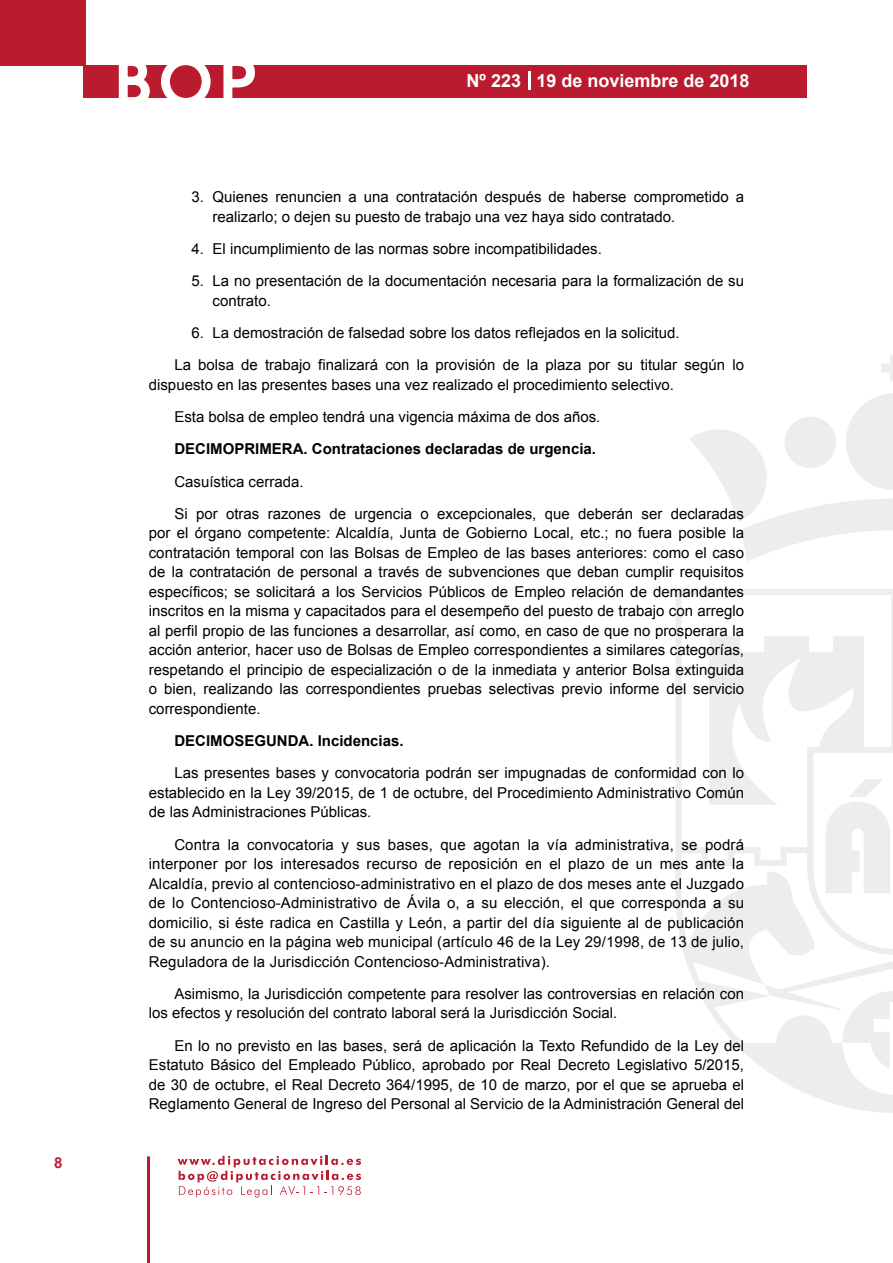
<style>
.page{position:relative;width:893px;height:1263px;background:#fff}
.page>*{position:absolute;margin:0;border:0;box-sizing:border-box;transform-origin:0 0}
.t1{font:500 61.5px "Avant Garde";color:#fff}
.t2{font:700 18px "Arial";color:#fff}
.t3{font:15px/19.5px "Arial";color:#000}
.t4{font:700 15px "Arial";color:#000}
.t5{font:700 15px "Arial";color:#ba1b2f}
</style>
<div class="page">
<svg style="left:178px;top:1156px;width:183px;height:41px"></svg>
<hr style="left:147px;top:1156px;width:3px;height:107px;background:#ba1b2f">
<div style="left:0;top:0;width:85px;height:66px;background:#ba1b2f"></div>
<div style="left:84px;top:65px;width:723px;height:33px;background:#ba1b2f"></div>
<svg style="left:118px;top:65px;width:32px;height:33px"></svg>
<svg style="left:161px;top:65px;width:50px;height:33px"></svg>
<svg style="left:223px;top:65px;width:32px;height:33px"></svg>
<svg style="left:529px;top:71px;width:2px;height:19px"></svg>
<svg style="left:881px;top:355px;width:12px;height:27px"></svg>
<svg style="left:690px;top:393px;width:203px;height:168px"></svg>
<svg style="left:676px;top:589px;width:217px;height:524px"></svg>
<svg style="left:764px;top:984px;width:129px;height:86px"></svg>
<svg style="left:825px;top:779px;width:66px;height:114px"></svg>
<p class="t5" style="left:54px;top:1153px;width:10px">8</p>
<h1 class="t1" style="left:115px;top:44px;width:141px">BOP</h1>
<p class="t2" style="left:467px;top:69px;width:284px">Nº 223 19 de noviembre de 2018</p>
<p class="t3" style="left:213px;top:187px;width:533px;text-indent:-21px">3. Quienes renuncien a una contratación después de haberse comprometido a realizarlo; o dejen su puesto de trabajo una vez haya sido contratado.</p>
<p class="t3" style="left:191px;top:239px;width:412px">4. El incumplimiento de las normas sobre incompatibilidades.</p>
<p class="t3" style="left:213px;top:271px;width:533px;text-indent:-21px">5. La no presentación de la documentación necesaria para la formalización de su contrato.</p>
<p class="t3" style="left:174px;top:317px;width:571px;line-height:32.2px;text-indent:17px">6. La demostración de falsedad sobre los datos reflejados en la solicitud.<br>La bolsa de trabajo finalizará con la provisión de la plaza por su titular según lo</p>
<p class="t3" style="left:174px;top:369px;width:501px;line-height:32.2px;text-indent:-26px">dispuesto en las presentes bases una vez realizado el procedimiento selectivo.<br>Esta bolsa de empleo tendrá una vigencia máxima de dos años.</p>
<p class="t4" style="left:174px;top:439px;width:423px">DECIMOPRIMERA. Contrataciones declaradas de urgencia.</p>
<p class="t3" style="left:174px;top:465px;width:571px;line-height:32.2px">Casuística cerrada.<br>Si por otras razones de urgencia o excepcionales, que deberán ser declaradas</p>
<p class="t3" style="left:149px;top:523px;width:597px;text-align:justify">por el órgano competente: Alcaldía, Junta de Gobierno Local, etc.; no fuera posible la contratación temporal con las Bolsas de Empleo de las bases anteriores: como el caso de la contratación de personal a través de subvenciones que deban cumplir requisitos específicos; se solicitará a los Servicios Públicos de Empleo relación de demandantes inscritos en la misma y capacitados para el desempeño del puesto de trabajo con arreglo al perfil propio de las funciones a desarrollar, así como, en caso de que no prosperara la acción anterior, hacer uso de Bolsas de Empleo correspondientes a similares categorías, respetando el principio de especialización o de la inmediata y anterior Bolsa extinguida o bien, realizando las correspondientes pruebas selectivas previo informe del servicio correspondiente.</p>
<p class="t4" style="left:174px;top:731px;width:231px">DECIMOSEGUNDA. Incidencias.</p>
<p class="t3" style="left:149px;top:763px;width:597px;text-align:justify;text-indent:26px">Las presentes bases y convocatoria podrán ser impugnadas de conformidad con lo establecido en la Ley 39/2015, de 1 de octubre, del Procedimiento Administrativo Común de las Administraciones Públicas.</p>
<p class="t3" style="left:149px;top:835px;width:597px;text-align:justify;text-indent:26px">Contra la convocatoria y sus bases, que agotan la vía administrativa, se podrá interponer por los interesados recurso de reposición en el plazo de un mes ante la Alcaldía, previo al contencioso-administrativo en el plazo de dos meses ante el Juzgado de lo Contencioso-Administrativo de Ávila o, a su elección, el que corresponda a su domicilio, si éste radica en Castilla y León, a partir del día siguiente al de publicación de su anuncio en la página web municipal (artículo 46 de la Ley 29/1998, de 13 de julio, Reguladora de la Jurisdicción Contencioso-Administrativa).</p>
<p class="t3" style="left:149px;top:984px;width:597px;text-indent:26px">Asimismo, la Jurisdicción competente para resolver las controversias en relación con los efectos y resolución del contrato laboral será la Jurisdicción Social.</p>
<p class="t3" style="left:149px;top:1036px;width:597px;text-align:justify;text-indent:26px">En lo no previsto en las bases, será de aplicación la Texto Refundido de la Ley del Estatuto Básico del Empleado Público, aprobado por Real Decreto Legislativo 5/2015, de 30 de octubre, el Real Decreto 364/1995, de 10 de marzo, por el que se aprueba el Reglamento General de Ingreso del Personal al Servicio de la Administración General del</p>
</div>
